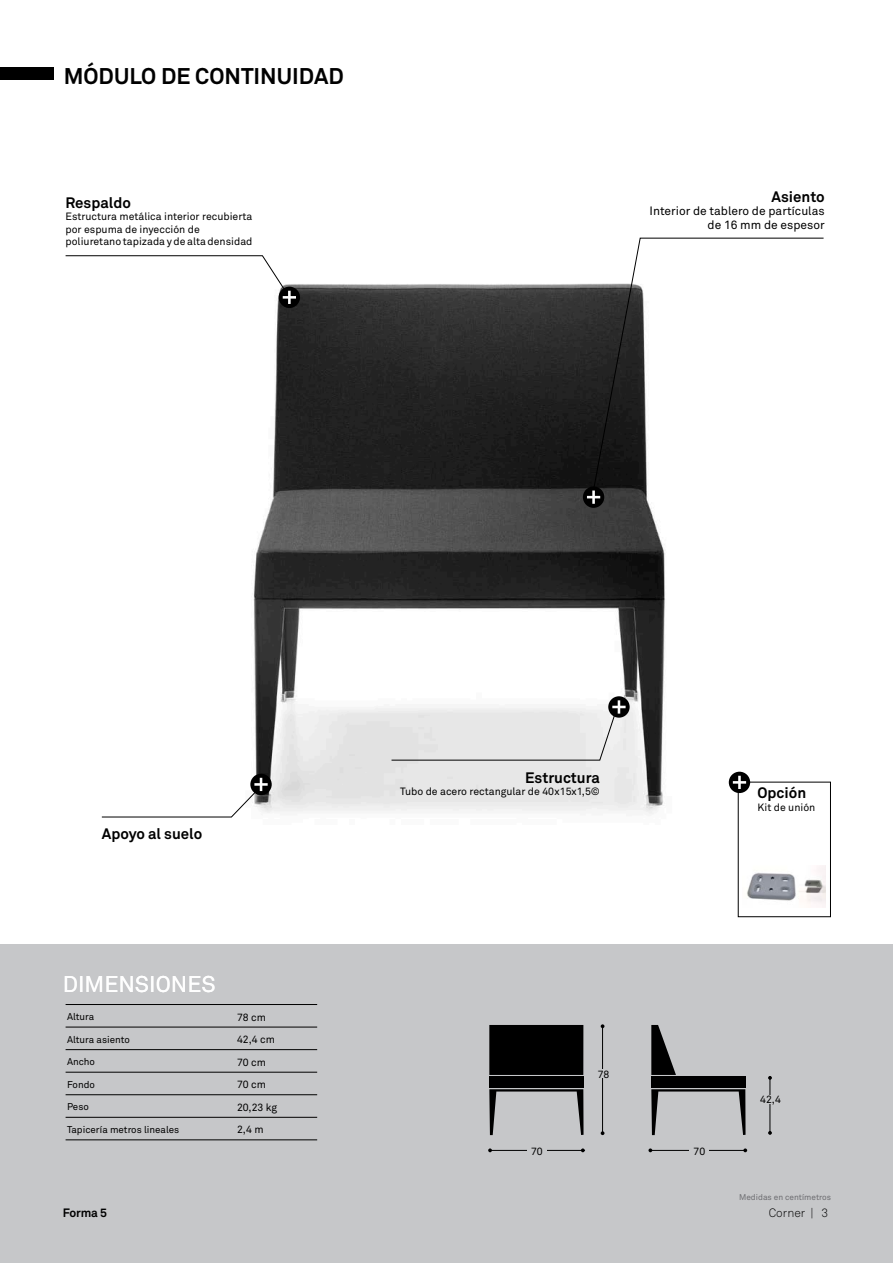
<style>
.page{position:relative;width:893px;height:1263px;background:#fff}
.page>*{position:absolute;margin:0;border:0;box-sizing:border-box;transform-origin:0 0}
.t1{font:700 22.5px "Akkurat";color:#000}
.t2{font:22.5px "Akkurat";color:#fff}
.t3{font:700 15px "Akkurat";color:#000}
.t4{font:12px/13.5px "Akkurat";color:#000;text-align:right}
.t5{font:300 12px "Akkurat";color:#000}
.t6{font:700 12px "Akkurat";letter-spacing:-.02em;color:#000}
.t7{font:10.5px/22.5px "Akkurat";color:#000}
.t8{font:9.75px "Akkurat";color:#000}
.t9{font:8.25px "Akkurat";color:#6d6d71}
</style>
<div class="page">
<img style="left:252px;top:283px;width:524px;height:568px">
<div style="left:0;top:944px;width:893px;height:319px;background:#c6c7c9"></div>
<div style="left:0;top:67px;width:53px;height:13px;background:#000"></div>
<svg style="left:489px;top:1089px;width:94px;height:46px"></svg>
<div style="left:489px;top:1076px;width:94px;height:12px;background:#000"></div>
<div style="left:489px;top:1025px;width:94px;height:50px;background:#000"></div>
<svg style="left:651px;top:1089px;width:94px;height:46px"></svg>
<div style="left:651px;top:1076px;width:94px;height:12px;background:#000"></div>
<svg style="left:651px;top:1025px;width:25px;height:50px"></svg>
<hr style="left:602px;top:1025px;width:1px;height:108px;background:#000">
<svg style="left:768px;top:1076px;width:4px;height:4px"></svg>
<svg style="left:768px;top:1131px;width:4px;height:4px"></svg>
<hr style="left:770px;top:1076px;width:1px;height:57px;background:#000">
<svg style="left:488px;top:1148px;width:4px;height:4px"></svg>
<hr style="left:491px;top:1150px;width:94px;height:1px;background:#000">
<svg style="left:648px;top:1148px;width:4px;height:4px"></svg>
<svg style="left:743px;top:1148px;width:4px;height:4px"></svg>
<hr style="left:651px;top:1150px;width:94px;height:1px;background:#000">
<div style="left:593px;top:1069px;width:21px;height:9px;background:#c6c7c9"></div>
<div style="left:760px;top:1095px;width:21px;height:8px;background:#c6c7c9"></div>
<div style="left:527px;top:1147px;width:19px;height:8px;background:#c6c7c9"></div>
<div style="left:690px;top:1147px;width:19px;height:8px;background:#c6c7c9"></div>
<svg style="left:608px;top:696px;width:22px;height:22px"></svg>
<svg style="left:391px;top:700px;width:235px;height:61px"></svg>
<div style="left:279px;top:287px;width:21px;height:21px;background:#000;border-radius:50%"></div>
<svg style="left:65px;top:255px;width:231px;height:49px"></svg>
<svg style="left:591px;top:237px;width:233px;height:261px"></svg>
<div style="left:583px;top:486px;width:21px;height:22px;background:#000;border-radius:50%"></div>
<svg style="left:587px;top:496px;width:13px;height:2px"></svg>
<hr style="left:592px;top:490px;width:3px;height:14px;background:#fff">
<div style="left:250px;top:774px;width:22px;height:21px;background:#000;border-radius:50%"></div>
<hr style="left:254px;top:783px;width:14px;height:3px;background:#fff">
<svg style="left:101px;top:778px;width:166px;height:40px"></svg>
<hr style="left:66px;top:1027px;width:251px;height:1px;background:#000">
<hr style="left:66px;top:1049px;width:251px;height:1px;background:#000">
<hr style="left:66px;top:1072px;width:251px;height:1px;background:#000">
<hr style="left:66px;top:1094px;width:251px;height:1px;background:#000">
<hr style="left:66px;top:1117px;width:251px;height:1px;background:#000">
<hr style="left:66px;top:1139px;width:251px;height:1px;background:#000">
<hr style="left:66px;top:1004px;width:251px;height:1px;background:#000">
<div style="left:738px;top:782px;width:93px;height:135px;border:1px solid #000"></div>
<div style="left:729px;top:772px;width:21px;height:21px;background:#000;border-radius:50%"></div>
<svg style="left:733px;top:776px;width:13px;height:13px"></svg>
<img style="left:747px;top:866px;width:79px;height:41px">
<h1 class="t1" style="left:64px;top:62px;width:281px">MÓDULO DE CONTINUIDAD</h1>
<h2 class="t3" style="left:66px;top:193px;width:67px">Respaldo</h2>
<p class="t7" style="left:66px;top:210px;width:188px;line-height:12.6px">Estructura metálica interior recubierta por espuma de inyección de poliuretano tapizada y de alta densidad</p>
<h2 class="t3" style="left:771px;top:187px;width:55px">Asiento</h2>
<p class="t4" style="left:649px;top:204px;width:177px">Interior de tablero de partículas de 16 mm de espesor</p>
<h2 class="t3" style="left:102px;top:824px;width:102px">Apoyo al suelo</h2>
<h1 class="t2" style="left:63px;top:970px;width:154px">DIMENSIONES</h1>
<p class="t8" style="left:67px;top:1011px;width:29px">Altura</p>
<p class="t8" style="left:67px;top:1033px;width:64px">Altura asiento</p>
<p class="t8" style="left:67px;top:1056px;width:30px">Ancho</p>
<p class="t8" style="left:67px;top:1078px;width:29px">Fondo</p>
<p class="t8" style="left:67px;top:1101px;width:23px">Peso</p>
<p class="t8" style="left:67px;top:1123px;width:114px">Tapicería metros lineales</p>
<p class="t7" style="left:237px;top:1006px;width:42px">78 cm<br>42,4 cm<br>70 cm<br>70 cm<br>20,23 kg<br>2,4 m</p>
<h2 class="t3" style="left:525px;top:768px;width:76px">Estructura</h2>
<p class="t7" style="left:400px;top:780px;width:201px">Tubo de acero rectangular de 40x15x1,5©</p>
<h2 class="t3" style="left:757px;top:783px;width:50px">Opción</h2>
<p class="t7" style="left:757px;top:796px;width:59px">Kit de unión</p>
<p class="t7" style="left:598px;top:1063px;width:13px">78</p>
<p class="t7" style="left:531px;top:1140px;width:13px">70</p>
<p class="t7" style="left:693px;top:1140px;width:13px">70</p>
<p class="t7" style="left:760px;top:1088px;width:22px">42,4</p>
<p class="t9" style="left:739px;top:1192px;width:93px">Medidas en centímetros</p>
<p class="t6" style="left:63px;top:1205px;width:46px">Forma 5</p>
<p class="t5" style="left:769px;top:1205px;width:61px">Corner | 3</p>
</div>
